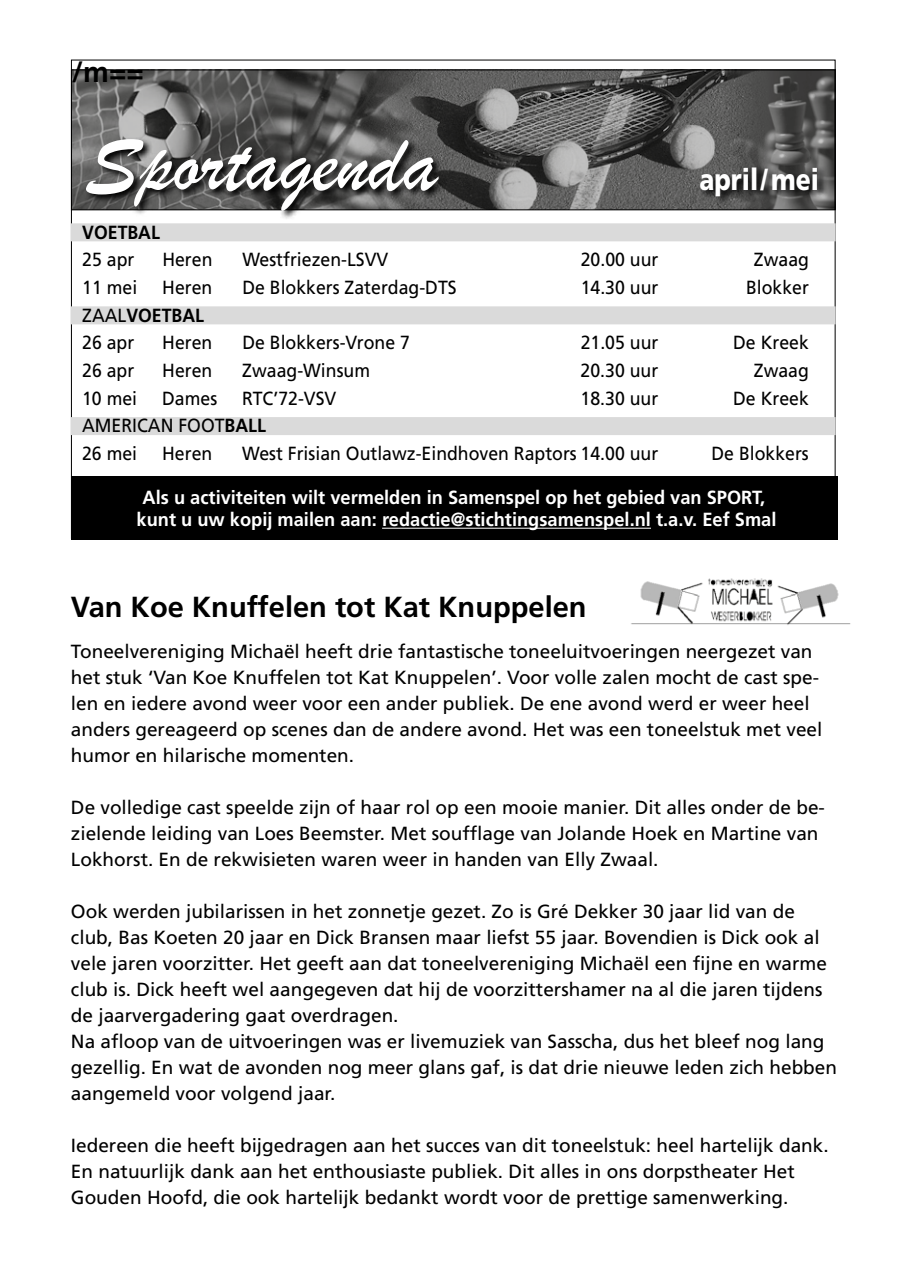
<style>
.page{position:relative;width:908px;height:1276px;background:#fff}
.page>*{position:absolute;margin:0;border:0;box-sizing:border-box;transform-origin:0 0}
.t1{font:86px "Brush Script";color:#fff}
.t2{font:900 30px "Frutiger";color:#fff;scale:.82 1}
.t3{font:700 29px "Frutiger";color:#000}
.t4{font:19px/26px "Frutiger";color:#000}
.t5{font:19px/27.6px "Frutiger";color:#000;scale:.93 1}
.t6{font:700 19px/22px "Frutiger";color:#fff;text-align:center;scale:.96 1}
.t7{font:700 19px "Frutiger";color:#000;scale:.93 1}
.s1{font-weight:700}
</style>
<div class="page">
<img style="left:73px;top:71px;width:760px;height:137px">
<svg style="left:84px;top:137px;width:743px;height:82px;background:#656565"></svg>
<div style="left:71px;top:476px;width:765px;height:64px;background:#000"></div>
<hr style="left:382px;top:528px;width:268px;height:1px;background:#fff">
<div style="left:71px;top:223px;width:764px;height:18px;background:#dadada"></div>
<div style="left:71px;top:306px;width:764px;height:18px;background:#dadada"></div>
<div style="left:71px;top:417px;width:764px;height:18px;background:#dadada"></div>
<img style="left:631px;top:578px;width:220px;height:47px">
<h3 class="t3" style="left:72px;top:55px;width:73px">/m==</h3>
<h1 class="t1" style="left:85px;top:106px;width:354px">Sportagenda</h1>
<h2 class="t2" style="left:699px;top:161px;width:147px">april/ mei</h2>
<p class="t7" style="left:82px;top:221px;width:85px">VOETBAL</p>
<p class="t5" style="left:82px;top:246px;width:57px">25 apr</p>
<p class="t5" style="left:162px;top:246px;width:55px">Heren</p>
<p class="t5" style="left:242px;top:246px;width:158px">Westfriezen-LSVV</p>
<p class="t5" style="left:580px;top:246px;width:85px">20.00 uur</p>
<p class="t5" style="left:753px;top:246px;width:61px">Zwaag</p>
<p class="t5" style="left:82px;top:274px;width:61px">11 mei</p>
<p class="t5" style="left:162px;top:274px;width:55px">Heren</p>
<p class="t5" style="left:242px;top:274px;width:232px">De Blokkers Zaterdag-DTS</p>
<p class="t5" style="left:580px;top:274px;width:85px">14.30 uur</p>
<p class="t5" style="left:745px;top:274px;width:69px">Blokker</p>
<p class="t5" style="left:82px;top:301px;width:132px">ZAAL<span class="s1">VOETBAL<br></span>26 apr</p>
<p class="t5" style="left:162px;top:329px;width:55px">Heren</p>
<p class="t5" style="left:242px;top:329px;width:181px">De Blokkers-Vrone 7</p>
<p class="t5" style="left:580px;top:329px;width:85px">21.05 uur</p>
<p class="t5" style="left:732px;top:329px;width:83px">De Kreek</p>
<p class="t5" style="left:82px;top:357px;width:57px">26 apr</p>
<p class="t5" style="left:162px;top:357px;width:55px">Heren</p>
<p class="t5" style="left:242px;top:357px;width:139px">Zwaag-Winsum</p>
<p class="t5" style="left:580px;top:357px;width:85px">20.30 uur</p>
<p class="t5" style="left:753px;top:357px;width:61px">Zwaag</p>
<p class="t5" style="left:82px;top:384px;width:61px">10 mei</p>
<p class="t5" style="left:162px;top:384px;width:61px">Dames</p>
<p class="t5" style="left:242px;top:384px;width:103px">RTC’72-VSV</p>
<p class="t5" style="left:580px;top:384px;width:85px">18.30 uur</p>
<p class="t5" style="left:732px;top:384px;width:83px">De Kreek</p>
<p class="t5" style="left:82px;top:412px;width:199px">AMERICAN FOOT<span class="s1">BALL<br></span>26 mei</p>
<p class="t5" style="left:162px;top:440px;width:55px">Heren</p>
<p class="t5" style="left:242px;top:440px;width:448px">West Frisian Outlawz-Eindhoven Raptors 14.00 uur</p>
<p class="t5" style="left:711px;top:440px;width:106px">De Blokkers</p>
<p class="t6" style="left:136px;top:487px;width:667px">Als u activiteiten wilt vermelden in Samenspel op het gebied van SPORT, kunt u uw kopij mailen aan: redactie@stichtingsamenspel.nl t.a.v. Eef Smal</p>
<h3 class="t3" style="left:71px;top:590px;width:517px">Van Koe Knuffelen tot Kat Knuppelen</h3>
<p class="t4" style="left:71px;top:638px;width:752px">Toneelvereniging Michaël heeft drie fantastische toneeluitvoeringen neergezet van het stuk ‘Van Koe Knuffelen tot Kat Knuppelen’. Voor volle zalen mocht de cast spe&shy;len en iedere avond weer voor een ander publiek. De ene avond werd er weer heel anders gereageerd op scenes dan de andere avond. Het was een toneelstuk met veel humor en hilarische momenten.</p>
<p class="t4" style="left:71px;top:794px;width:755px">De volledige cast speelde zijn of haar rol op een mooie manier. Dit alles onder de be&shy;zielende leiding van Loes Beemster. Met soufflage van Jolande Hoek en Martine van<br>Lokhorst. En de rekwisieten waren weer in handen van Elly Zwaal.</p>
<p class="t4" style="left:71px;top:898px;width:767px">Ook werden jubilarissen in het zonnetje gezet. Zo is Gré Dekker 30 jaar lid van de club, Bas Koeten 20 jaar en Dick Bransen maar liefst 55 jaar. Bovendien is Dick ook al vele jaren voorzitter. Het geeft aan dat toneelvereniging Michaël een fijne en warme club is. Dick heeft wel aangegeven dat hij de voorzittershamer na al die jaren tijdens de jaarvergadering gaat overdragen.<br>Na afloop van de uitvoeringen was er livemuziek van Sasscha, dus het bleef nog lang gezellig. En wat de avonden nog meer glans gaf, is dat drie nieuwe leden zich hebben aangemeld voor volgend jaar.</p>
<p class="t4" style="left:71px;top:1132px;width:759px">Iedereen die heeft bijgedragen aan het succes van dit toneelstuk: heel hartelijk dank.<br>En natuurlijk dank aan het enthousiaste publiek. Dit alles in ons dorpstheater Het<br>Gouden Hoofd, die ook hartelijk bedankt wordt voor de prettige samenwerking.</p>
</div>
